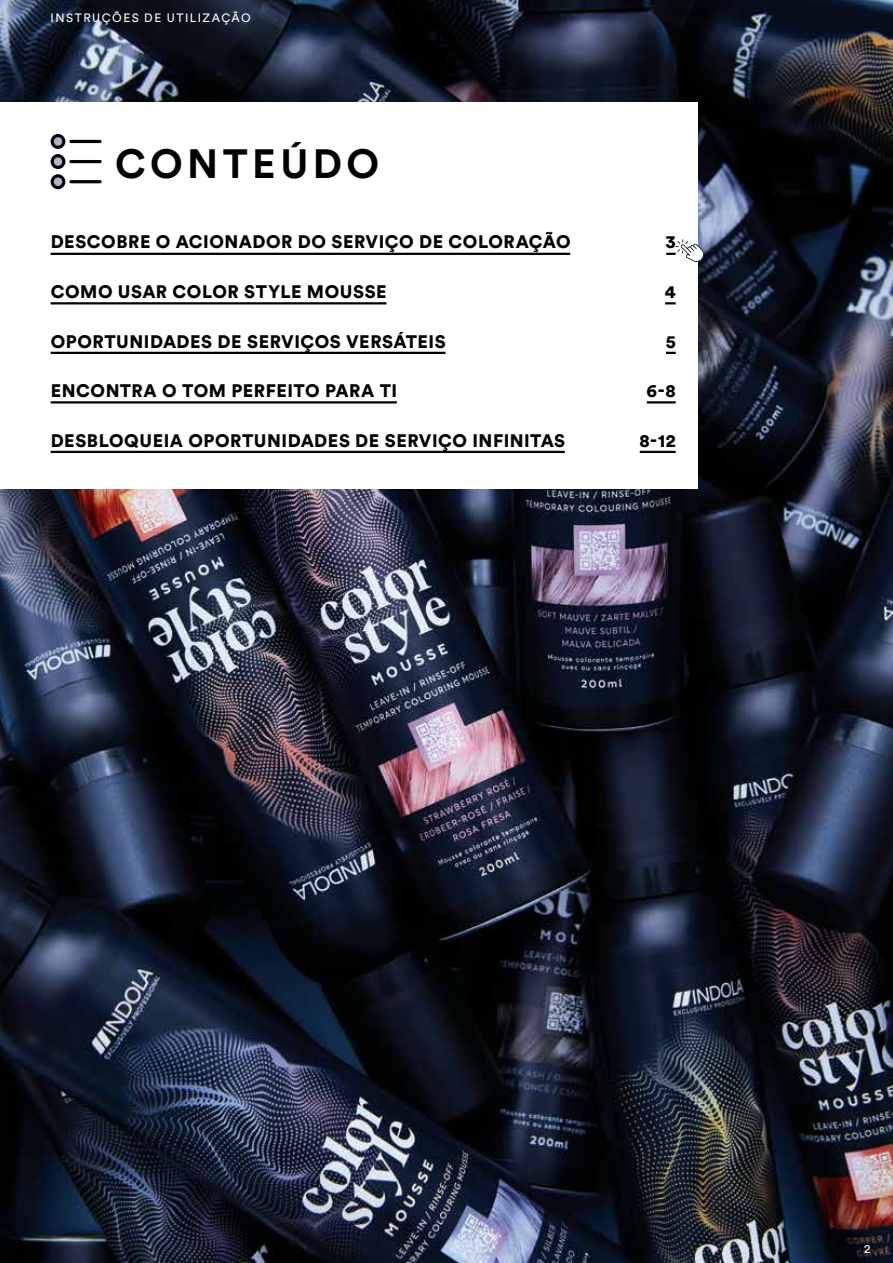
<style>
.page{position:relative;width:893px;height:1263px;background:#fff}
.page>*{position:absolute;margin:0;border:0;box-sizing:border-box;transform-origin:0 0}
.t1{font:700 40.5px "Circular Pro";letter-spacing:.11em;color:#000}
.t2{font:900 18px "Circular Pro";letter-spacing:.03em;color:#000}
.t3{font:12px "Circular Pro";letter-spacing:.12em;color:#fff}
</style>
<div class="page">
<img style="left:0;top:0;width:893px;height:1263px">
<div style="left:0;top:102px;width:697px;height:387px;background:#fff"></div>
<hr style="left:69px;top:160px;width:33px;height:3px;background:#000;border-radius:2px">
<hr style="left:69px;top:140px;width:33px;height:3px;background:#000;border-radius:2px">
<hr style="left:69px;top:180px;width:33px;height:3px;background:#000;border-radius:2px">
<svg style="left:51px;top:134px;width:14px;height:55px"></svg>
<svg style="left:666px;top:239px;width:39px;height:23px"></svg>
<svg style="left:665px;top:302px;width:11px;height:2px"></svg>
<svg style="left:666px;top:352px;width:10px;height:2px"></svg>
<hr style="left:647px;top:401px;width:29px;height:2px;background:#000">
<hr style="left:640px;top:451px;width:36px;height:2px;background:#000">
<hr style="left:51px;top:253px;width:519px;height:2px;background:#000">
<hr style="left:51px;top:302px;width:335px;height:2px;background:#000">
<hr style="left:51px;top:352px;width:394px;height:2px;background:#000">
<hr style="left:51px;top:401px;width:346px;height:2px;background:#000">
<hr style="left:51px;top:451px;width:514px;height:2px;background:#000">
<p class="t3" style="left:51px;top:10px;width:202px">INSTRUÇÕES DE UTILIZAÇÃO</p>
<h1 class="t1" style="left:115px;top:136px;width:266px">CONTEÚDO</h1>
<p class="t2" style="left:51px;top:230px;width:521px">DESCOBRE O ACIONADOR DO SERVIÇO DE COLORAÇÃO</p>
<p class="t2" style="left:51px;top:279px;width:338px">COMO USAR COLOR STYLE MOUSSE</p>
<p class="t2" style="left:51px;top:329px;width:397px">OPORTUNIDADES DE SERVIÇOS VERSÁTEIS</p>
<p class="t2" style="left:51px;top:378px;width:348px">ENCONTRA O TOM PERFEITO PARA TI</p>
<p class="t2" style="left:51px;top:428px;width:516px">DESBLOQUEIA OPORTUNIDADES DE SERVIÇO INFINITAS</p>
<p class="t2" style="left:666px;top:230px;width:11px">3</p>
<p class="t2" style="left:665px;top:279px;width:12px">4</p>
<p class="t2" style="left:666px;top:329px;width:12px">5</p>
<p class="t2" style="left:646px;top:378px;width:31px">6-8</p>
<p class="t2" style="left:639px;top:428px;width:38px">8-12</p>
<p class="t3" style="left:864px;top:1241px;width:8px">2</p>
</div>
